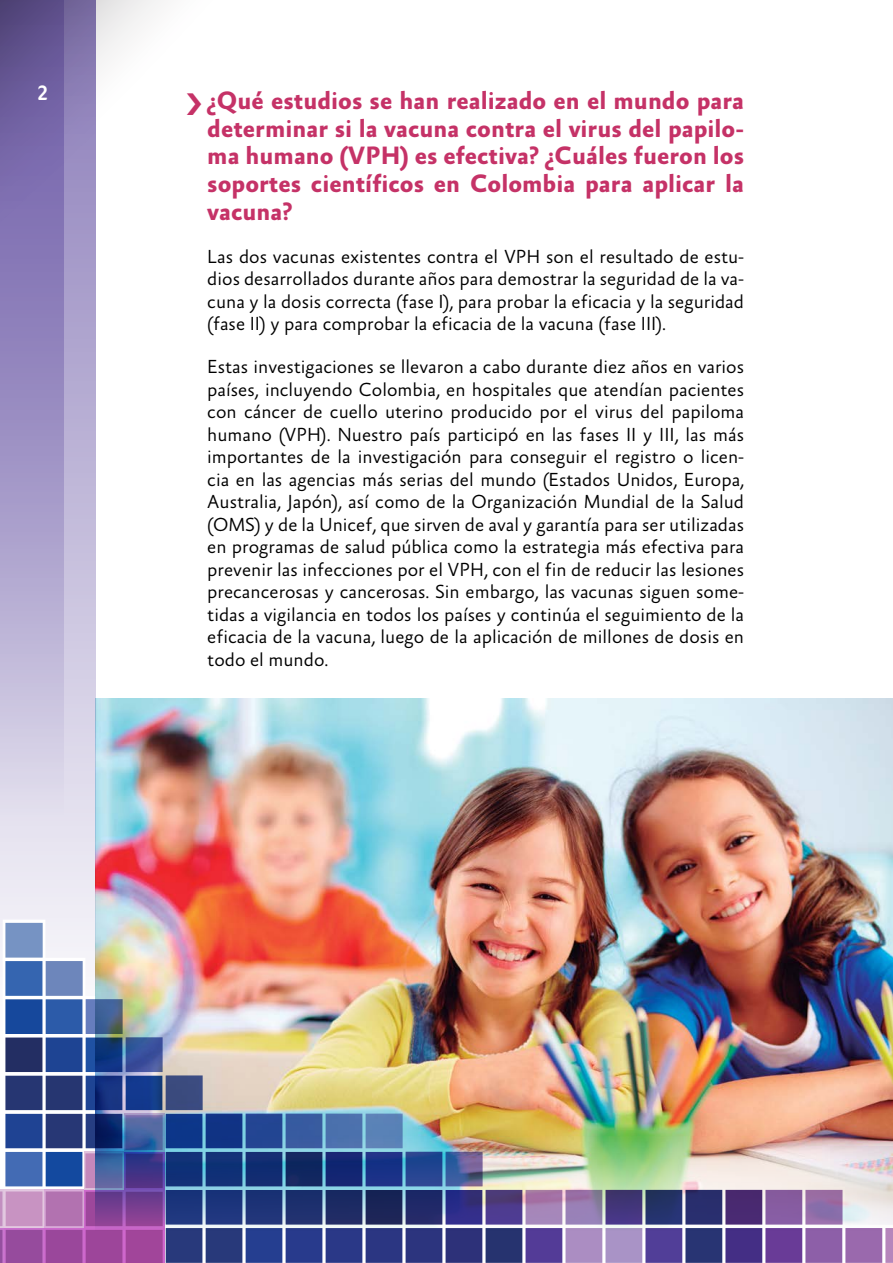
<style>
.page{position:relative;width:893px;height:1263px;background:#fff}
.page>*{position:absolute;margin:0;border:0;box-sizing:border-box;transform-origin:0 0}
.t1{font:700 25.5px/27.8px "Absara Sans";color:#c53267;text-align:justify}
.t2{font:condensed 21px "Cocon";color:#fff}
.t3{font:300 19.2px/22.5px "Absara Sans";color:#000;text-align:justify}
</style>
<div class="page">
<svg style="left:0;top:551px;width:96px;height:369px;background:#d4cfe5"></svg>
<svg style="left:0;top:0;width:161px;height:551px"></svg>
<svg style="left:0;top:920px;width:893px;height:343px;background:#706ba8"></svg>
<img style="left:96px;top:698px;width:797px;height:532px">
<p class="t2" style="left:37px;top:81px;width:12px">2</p>
<h1 class="t1" style="left:207px;top:88px;width:538px">¿Qué estudios se han realizado en el mundo para determinar si la vacuna contra el virus del papilo&shy;ma humano (VPH) es efectiva? ¿Cuáles fueron los soportes científicos en Colombia para aplicar la vacuna?</h1>
<p class="t3" style="left:207px;top:246px;width:538px">Las dos vacunas existentes contra el VPH son el resultado de estu&shy;dios desarrollados durante años para demostrar la seguridad de la va&shy;cuna y la dosis correcta (fase I), para probar la eficacia y la seguridad (fase II) y para comprobar la eficacia de la vacuna (fase III).</p>
<p class="t3" style="left:207px;top:356px;width:538px">Estas investigaciones se llevaron a cabo durante diez años en varios países, incluyendo Colombia, en hospitales que atendían pacientes con cáncer de cuello uterino producido por el virus del papiloma humano (VPH). Nuestro país participó en las fases II y III, las más importantes de la investigación para conseguir el registro o licen&shy;cia en las agencias más serias del mundo (Estados Unidos, Europa, Australia, Japón), así como de la Organización Mundial de la Salud (OMS) y de la Unicef, que sirven de aval y garantía para ser utilizadas en programas de salud pública como la estrategia más efectiva para prevenir las infecciones por el VPH, con el fin de reducir las lesiones precancerosas y cancerosas. Sin embargo, las vacunas siguen some&shy;tidas a vigilancia en todos los países y continúa el seguimiento de la eficacia de la vacuna, luego de la aplicación de millones de dosis en todo el mundo.</p>
</div>
